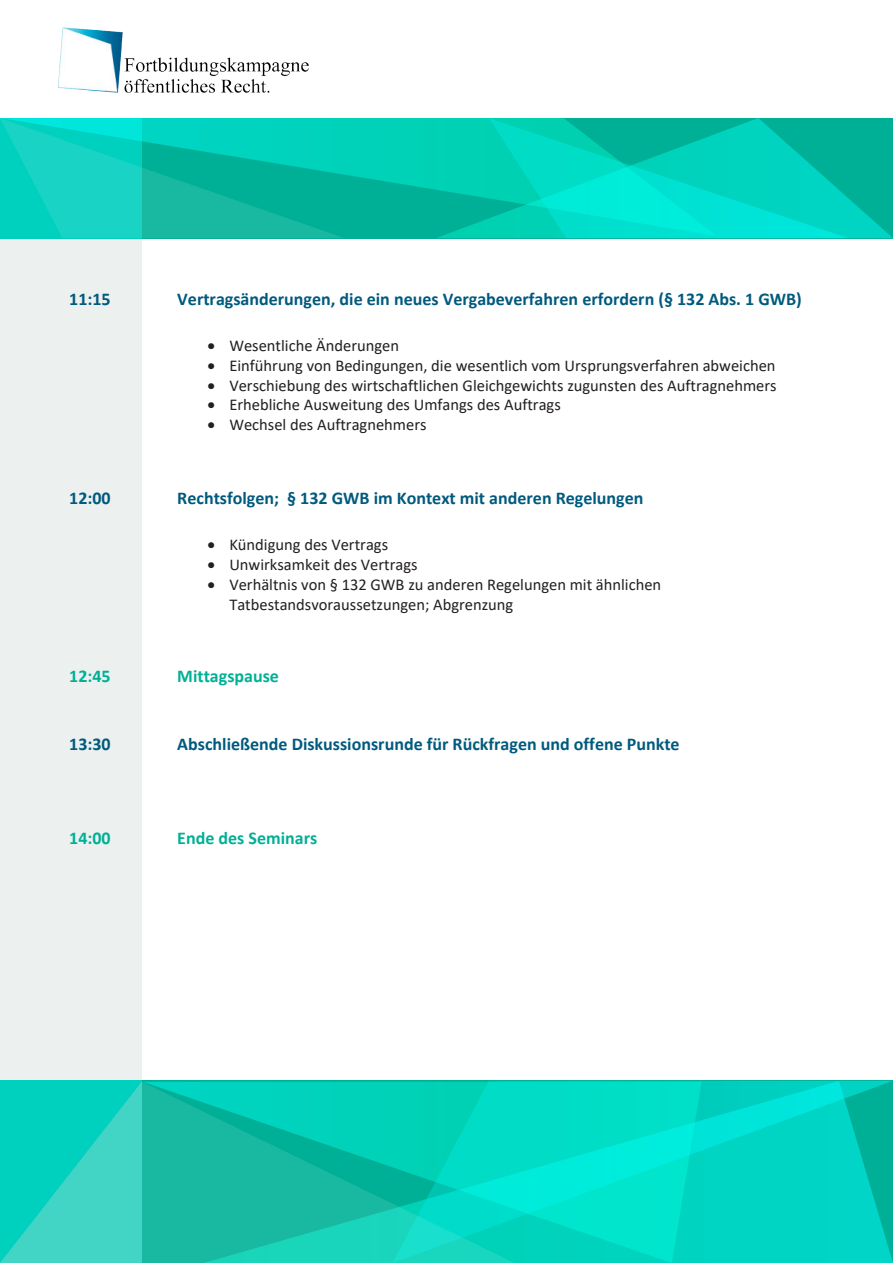
<style>
.page{position:relative;width:893px;height:1263px;background:#fff}
.page>*{position:absolute;margin:0;border:0;box-sizing:border-box;transform-origin:0 0}
.t1{font:700 18px "Calibri";color:#005a7e}
.t2{font:700 18px "Calibri";color:#00b096}
.t3{font:16.5px/19.8px "Calibri";color:#231f20}
</style>
<div class="page">
<svg style="left:393px;top:1081px;width:500px;height:182px;background:#00d8c5"></svg>
<svg style="left:142px;top:1082px;width:372px;height:181px;background:#0cc7af"></svg>
<svg style="left:0;top:238px;width:142px;height:1025px;background:#c7ebe7"></svg>
<svg style="left:345px;top:118px;width:91px;height:118px;background:#00c2a8"></svg>
<svg style="left:436px;top:118px;width:457px;height:120px;background:#00bfa5"></svg>
<svg style="left:489px;top:118px;width:359px;height:120px;background:#00d2bc"></svg>
<svg style="left:0;top:118px;width:345px;height:120px;background:#0ac7b2"></svg>
<img style="left:58px;top:27px;width:251px;height:66px">
<p class="t1" style="left:69px;top:287px;width:43px">11:15</p>
<p class="t1" style="left:177px;top:286px;width:626px">Vertragsänderungen, die ein neues Vergabeverfahren erfordern (§ 132 Abs. 1 GWB)</p>
<p class="t3" style="left:207px;top:335px;width:193px">• Wesentliche Änderungen</p>
<p class="t3" style="left:207px;top:355px;width:570px">• Einführung von Bedingungen, die wesentlich vom Ursprungsverfahren abweichen</p>
<p class="t3" style="left:207px;top:375px;width:571px">• Verschiebung des wirtschaftlichen Gleichgewichts zugunsten des Auftragnehmers</p>
<p class="t3" style="left:207px;top:395px;width:355px">• Erhebliche Ausweitung des Umfangs des Auftrags</p>
<p class="t3" style="left:207px;top:414px;width:221px">• Wechsel des Auftragnehmers</p>
<p class="t1" style="left:69px;top:487px;width:43px">12:00</p>
<p class="t1" style="left:177px;top:485px;width:468px">Rechtsfolgen; § 132 GWB im Kontext mit anderen Regelungen</p>
<p class="t3" style="left:207px;top:534px;width:182px">• Kündigung des Vertrags</p>
<p class="t3" style="left:207px;top:554px;width:212px">• Unwirksamkeit des Vertrags</p>
<p class="t3" style="left:229px;top:574px;width:433px;text-indent:-22px">• Verhältnis von § 132 GWB zu anderen Regelungen mit ähnlichen<br>Tatbestandsvoraussetzungen; Abgrenzung</p>
<p class="t2" style="left:69px;top:664px;width:43px">12:45</p>
<p class="t2" style="left:177px;top:663px;width:103px">Mittagspause</p>
<p class="t1" style="left:69px;top:733px;width:43px">13:30</p>
<p class="t1" style="left:177px;top:731px;width:504px">Abschließende Diskussionsrunde für Rückfragen und offene Punkte</p>
<p class="t2" style="left:69px;top:826px;width:43px">14:00</p>
<p class="t2" style="left:177px;top:825px;width:141px">Ende des Seminars</p>
</div>
